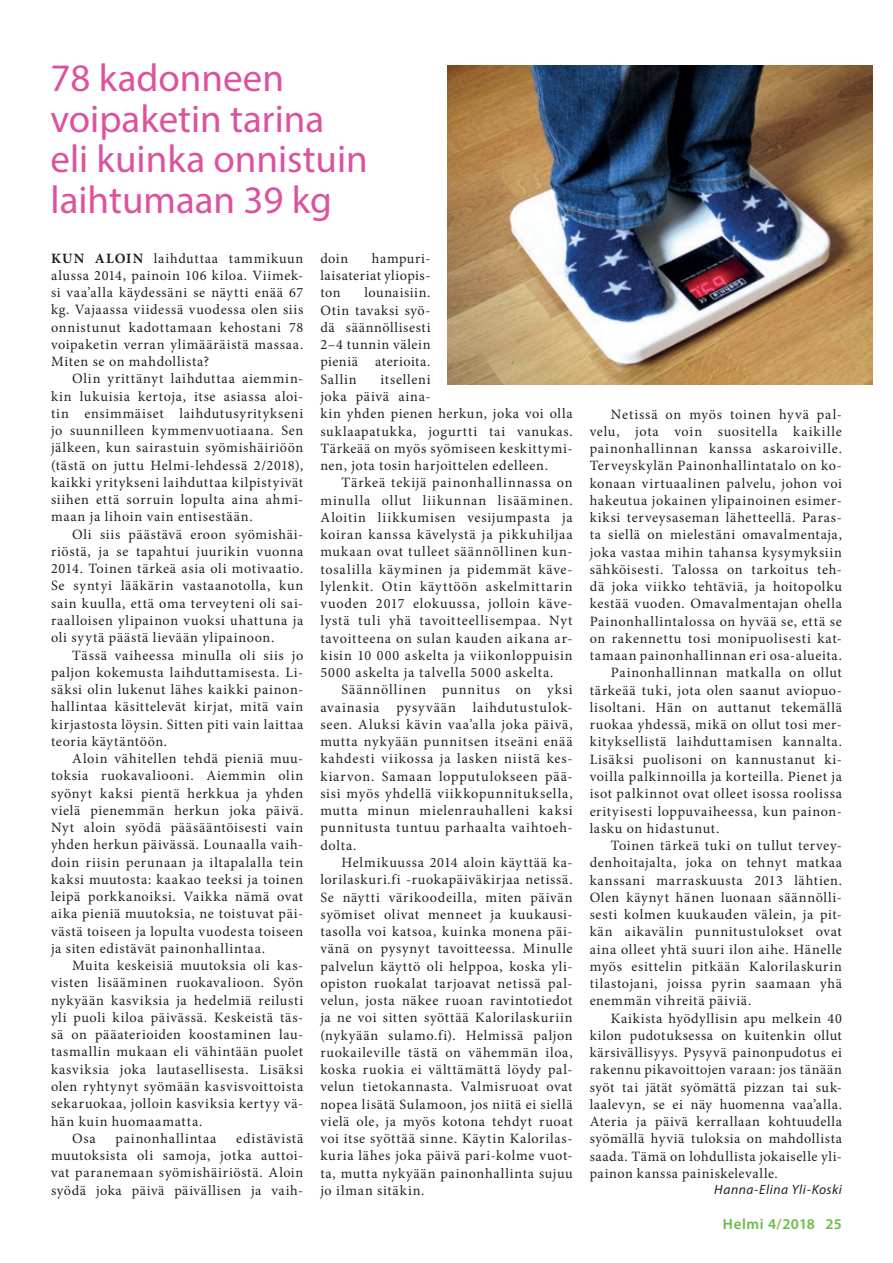
<style>
.page{position:relative;width:893px;height:1263px;background:#fff}
.page>*{position:absolute;margin:0;border:0;box-sizing:border-box;transform-origin:0 0}
.t1{font:39px/40.5px "Myriad Pro";color:#dd529e}
.t2{font:600 15px "Myriad Pro";letter-spacing:.04em;color:#68bc45}
.t3{font:14.25px/17.2px "Minion Pro";letter-spacing:.05em;color:#231f20;text-align:justify}
.t4{font:14.25px "Minion Pro";letter-spacing:.07em;color:#231f20}
.t5{font:italic 13.5px "Myriad Pro";letter-spacing:.04em;color:#231f20}
.s1{font-weight:700}
</style>
<div class="page">
<img style="left:447px;top:66px;width:426px;height:319px">
<h1 class="t1" style="left:50px;top:57px;width:319px">78 kadonneen voipaketin tarina eli kuinka onnistuin laihtumaan 39 kg</h1>
<p class="t3" style="left:51px;top:249px;width:254px"><span class="s1">KUN ALOIN</span> laihduttaa tammikuun alussa 2014, painoin 106 kiloa. Viimek&shy;si vaa’alla käydessäni se näytti enää 67 kg. Vajaassa viidessä vuodessa olen siis onnistunut kadottamaan kehostani 78 voipaketin verran ylimääräistä massaa.<br>Miten se on mahdollista?</p>
<p class="t3" style="left:51px;top:370px;width:254px;text-indent:21px">Olin yrittänyt laihduttaa aiemmin&shy;kin lukuisia kertoja, itse asiassa aloi&shy;tin ensimmäiset laihdutusyritykseni jo suunnilleen kymmenvuotiaana. Sen jälkeen, kun sairastuin syömishäiriöön (tästä on juttu Helmi-lehdessä 2/2018), kaikki yritykseni laihduttaa kilpistyivät siihen että sorruin lopulta aina ahmi&shy;maan ja lihoin vain entisestään.</p>
<p class="t3" style="left:51px;top:526px;width:254px;text-indent:21px">Oli siis päästävä eroon syömishäi&shy;riöstä, ja se tapahtui juurikin vuonna 2014. Toinen tärkeä asia oli motivaatio.<br>Se syntyi lääkärin vastaanotolla, kun sain kuulla, että oma terveyteni oli sai&shy;raalloisen ylipainon vuoksi uhattuna ja oli syytä päästä lievään ylipainoon.</p>
<p class="t3" style="left:51px;top:646px;width:254px;text-indent:21px">Tässä vaiheessa minulla oli siis jo paljon kokemusta laihduttamisesta. Li&shy;säksi olin lukenut lähes kaikki painon&shy;hallintaa käsittelevät kirjat, mitä vain kirjastosta löysin. Sitten piti vain laittaa teoria käytäntöön.</p>
<p class="t3" style="left:51px;top:750px;width:254px;text-indent:21px">Aloin vähitellen tehdä pieniä muu&shy;toksia ruokavaliooni. Aiemmin olin syönyt kaksi pientä herkkua ja yhden vielä pienemmän herkun joka päivä.<br>Nyt aloin syödä pääsääntöisesti vain yhden herkun päivässä. Lounaalla vaih&shy;doin riisin perunaan ja iltapalalla tein kaksi muutosta: kaakao teeksi ja toinen leipä porkkanoiksi. Vaikka nämä ovat aika pieniä muutoksia, ne toistuvat päi&shy;västä toiseen ja lopulta vuodesta toiseen ja siten edistävät painonhallintaa.</p>
<p class="t3" style="left:72px;top:957px;width:233px">Muita keskeisiä muutoksia oli kas-</p>
<p class="t3" style="left:51px;top:974px;width:254px">visten lisääminen ruokavalioon. Syön</p>
<p class="t3" style="left:51px;top:991px;width:254px">nykyään kasviksia ja hedelmiä reilusti</p>
<p class="t3" style="left:51px;top:1009px;width:254px">yli puoli kiloa päivässä. Keskeistä täs-</p>
<p class="t3" style="left:51px;top:1026px;width:254px">sä on pääaterioiden koostaminen lau-</p>
<p class="t3" style="left:51px;top:1043px;width:254px">tasmallin mukaan eli vähintään puolet</p>
<p class="t3" style="left:51px;top:1060px;width:254px">kasviksia joka lautasellisesta. Lisäksi</p>
<p class="t3" style="left:51px;top:1078px;width:254px">olen ryhtynyt syömään kasvisvoittoista</p>
<p class="t3" style="left:51px;top:1095px;width:254px">sekaruokaa, jolloin kasviksia kertyy vä-</p>
<p class="t3" style="left:51px;top:1112px;width:153px">hän kuin huomaamatta.</p>
<p class="t3" style="left:72px;top:1130px;width:25px">Osa</p>
<p class="t3" style="left:116px;top:1130px;width:102px">painonhallintaa</p>
<p class="t3" style="left:51px;top:1130px;width:254px;text-indent:185px">edistävistä muutoksista oli samoja, jotka auttoi&shy;vat paranemaan syömishäiriöstä. Aloin syödä joka päivä päivällisen ja vaih-</p>
<p class="t3" style="left:320px;top:250px;width:112px;text-indent:52px">hampuri&shy;laisateriat yliopis&shy;ton</p>
<p class="t3" style="left:320px;top:250px;width:29px">doin</p>
<p class="t3" style="left:320px;top:284px;width:112px;text-indent:44px">lounaisiin.<br>Otin tavaksi syö&shy;dä säännöllisesti 2–4 tunnin välein pieniä aterioita.<br>Sallin</p>
<p class="t3" style="left:320px;top:371px;width:254px;text-align:left;text-indent:60px">itselleni<br>joka päivä aina-<br>kin yhden pienen herkun, joka voi olla suklaapatukka, jogurtti tai vanukas.<br>Tärkeää on myös syömiseen keskittymi&shy;nen, jota tosin harjoittelen edelleen.</p>
<p class="t3" style="left:320px;top:474px;width:254px;text-indent:21px">Tärkeä tekijä painonhallinnassa on minulla ollut liikunnan lisääminen.<br>Aloitin liikkumisen vesijumpasta ja koiran kanssa kävelystä ja pikkuhiljaa mukaan ovat tulleet säännöllinen kun&shy;tosalilla käyminen ja pidemmät käve&shy;lylenkit. Otin käyttöön askelmittarin vuoden 2017 elokuussa, jolloin käve&shy;lystä tuli yhä tavoitteellisempaa. Nyt tavoitteena on sulan kauden aikana ar&shy;kisin 10 000 askelta ja viikonloppuisin 5000 askelta ja talvella 5000 askelta.</p>
<p class="t3" style="left:320px;top:681px;width:254px;text-indent:21px">Säännöllinen punnitus on yksi avainasia pysyvään laihdutustulok&shy;seen. Aluksi kävin vaa’alla joka päivä, mutta nykyään punnitsen itseäni enää kahdesti viikossa ja lasken niistä kes&shy;kiarvon. Samaan lopputulokseen pää&shy;sisi myös yhdellä viikkopunnituksella, mutta minun mielenrauhalleni kaksi punnitusta tuntuu parhaalta vaihtoeh&shy;dolta.</p>
<p class="t3" style="left:320px;top:854px;width:254px;text-indent:21px">Helmikuussa 2014 aloin käyttää ka&shy;lorilaskuri.fi -ruokapäiväkirjaa netissä.<br>Se näytti värikoodeilla, miten päivän syömiset olivat menneet ja kuukausi&shy;tasolla voi katsoa, kuinka monena päi&shy;vänä on pysynyt tavoitteessa. Minulle palvelun käyttö oli helppoa, koska yli&shy;opiston ruokalat tarjoavat netissä pal&shy;velun, josta näkee ruoan ravintotiedot ja ne voi sitten syöttää Kalorilaskuriin (nykyään sulamo.fi). Helmissä paljon ruokaileville tästä on vähemmän iloa, koska ruokia ei välttämättä löydy pal&shy;velun tietokannasta. Valmisruoat ovat nopea lisätä Sulamoon, jos niitä ei siellä vielä ole, ja myös kotona tehdyt ruoat voi itse syöttää sinne. Käytin Kalorilas&shy;kuria lähes joka päivä pari-kolme vuot&shy;ta, mutta nykyään painonhallinta sujuu jo ilman sitäkin.</p>
<p class="t3" style="left:611px;top:405px;width:233px">Netissä on myös toinen hyvä pal-</p>
<p class="t3" style="left:590px;top:423px;width:254px">velu, jota voin suositella kaikille</p>
<p class="t4" style="left:590px;top:439px;width:254px">painonhallinnan kanssa askaroiville.</p>
<p class="t3" style="left:590px;top:457px;width:254px">Terveyskylän Painonhallintatalo on ko-</p>
<p class="t3" style="left:590px;top:474px;width:254px">konaan virtuaalinen palvelu, johon voi</p>
<p class="t3" style="left:590px;top:492px;width:254px">hakeutua jokainen ylipainoinen esimer-</p>
<p class="t3" style="left:590px;top:509px;width:254px">kiksi terveysaseman lähetteellä. Paras-</p>
<p class="t3" style="left:590px;top:526px;width:254px">ta siellä on mielestäni omavalmentaja,</p>
<p class="t3" style="left:590px;top:543px;width:254px">joka vastaa mihin tahansa kysymyksiin</p>
<p class="t3" style="left:590px;top:561px;width:254px">sähköisesti. Talossa on tarkoitus teh-</p>
<p class="t3" style="left:590px;top:578px;width:254px">dä joka viikko tehtäviä, ja hoitopolku</p>
<p class="t3" style="left:590px;top:595px;width:254px">kestää vuoden. Omavalmentajan ohella</p>
<p class="t3" style="left:590px;top:612px;width:254px">Painonhallintalossa on hyvää se, että se</p>
<p class="t3" style="left:590px;top:630px;width:254px">on rakennettu tosi monipuolisesti kat-</p>
<p class="t3" style="left:590px;top:647px;width:254px">tamaan painonhallinnan eri osa-alueita.</p>
<p class="t3" style="left:611px;top:664px;width:233px">Painonhallinnan matkalla on ollut</p>
<p class="t3" style="left:590px;top:681px;width:254px">tärkeää tuki, jota olen saanut aviopuo-</p>
<p class="t3" style="left:590px;top:699px;width:254px">lisoltani. Hän on auttanut tekemällä</p>
<p class="t3" style="left:590px;top:716px;width:254px">ruokaa yhdessä, mikä on ollut tosi mer-</p>
<p class="t3" style="left:590px;top:733px;width:254px">kityksellistä laihduttamisen kannalta.</p>
<p class="t3" style="left:590px;top:751px;width:254px">Lisäksi puolisoni on kannustanut ki-</p>
<p class="t3" style="left:590px;top:768px;width:254px">voilla palkinnoilla ja korteilla. Pienet ja</p>
<p class="t3" style="left:590px;top:785px;width:254px">isot palkinnot ovat olleet isossa roolissa</p>
<p class="t3" style="left:590px;top:802px;width:254px">erityisesti loppuvaiheessa, kun painon-</p>
<p class="t3" style="left:590px;top:820px;width:131px">lasku on hidastunut.</p>
<p class="t3" style="left:611px;top:837px;width:233px">Toinen tärkeä tuki on tullut tervey-</p>
<p class="t3" style="left:590px;top:854px;width:254px">denhoitajalta, joka on tehnyt matkaa</p>
<p class="t3" style="left:590px;top:871px;width:254px">kanssani marraskuusta 2013 lähtien.</p>
<p class="t3" style="left:590px;top:889px;width:254px">Olen käynyt hänen luonaan säännölli-</p>
<p class="t3" style="left:590px;top:906px;width:254px">sesti kolmen kuukauden välein, ja pit-</p>
<p class="t3" style="left:590px;top:923px;width:254px">kän aikavälin punnitustulokset ovat</p>
<p class="t3" style="left:590px;top:940px;width:254px">aina olleet yhtä suuri ilon aihe. Hänelle</p>
<p class="t3" style="left:590px;top:958px;width:254px">myös esittelin pitkään Kalorilaskurin</p>
<p class="t3" style="left:590px;top:975px;width:254px">tilastojani, joissa pyrin saamaan yhä</p>
<p class="t3" style="left:590px;top:992px;width:163px">enemmän vihreitä päiviä.</p>
<p class="t3" style="left:611px;top:1009px;width:233px">Kaikista hyödyllisin apu melkein 40</p>
<p class="t3" style="left:590px;top:1027px;width:254px">kilon pudotuksessa on kuitenkin ollut</p>
<p class="t3" style="left:590px;top:1044px;width:254px">kärsivällisyys. Pysyvä painonpudotus ei</p>
<p class="t3" style="left:590px;top:1061px;width:254px">rakennu pikavoittojen varaan: jos tänään</p>
<p class="t3" style="left:590px;top:1078px;width:254px">syöt tai jätät syömättä pizzan tai suk-</p>
<p class="t3" style="left:590px;top:1096px;width:254px">laalevyn, se ei näy huomenna vaa’alla.</p>
<p class="t3" style="left:590px;top:1113px;width:254px">Ateria ja päivä kerrallaan kohtuudella</p>
<p class="t3" style="left:590px;top:1130px;width:254px">syömällä hyviä tuloksia on mahdollista</p>
<p class="t3" style="left:590px;top:1147px;width:254px">saada. Tämä on lohdullista jokaiselle yli-</p>
<p class="t3" style="left:590px;top:1165px;width:190px">painon kanssa painiskelevalle.</p>
<p class="t5" style="left:714px;top:1181px;width:129px">Hanna-Elina Yli-Koski</p>
<p class="t2" style="left:723px;top:1214px;width:121px">Helmi 4/2018 25</p>
</div>
